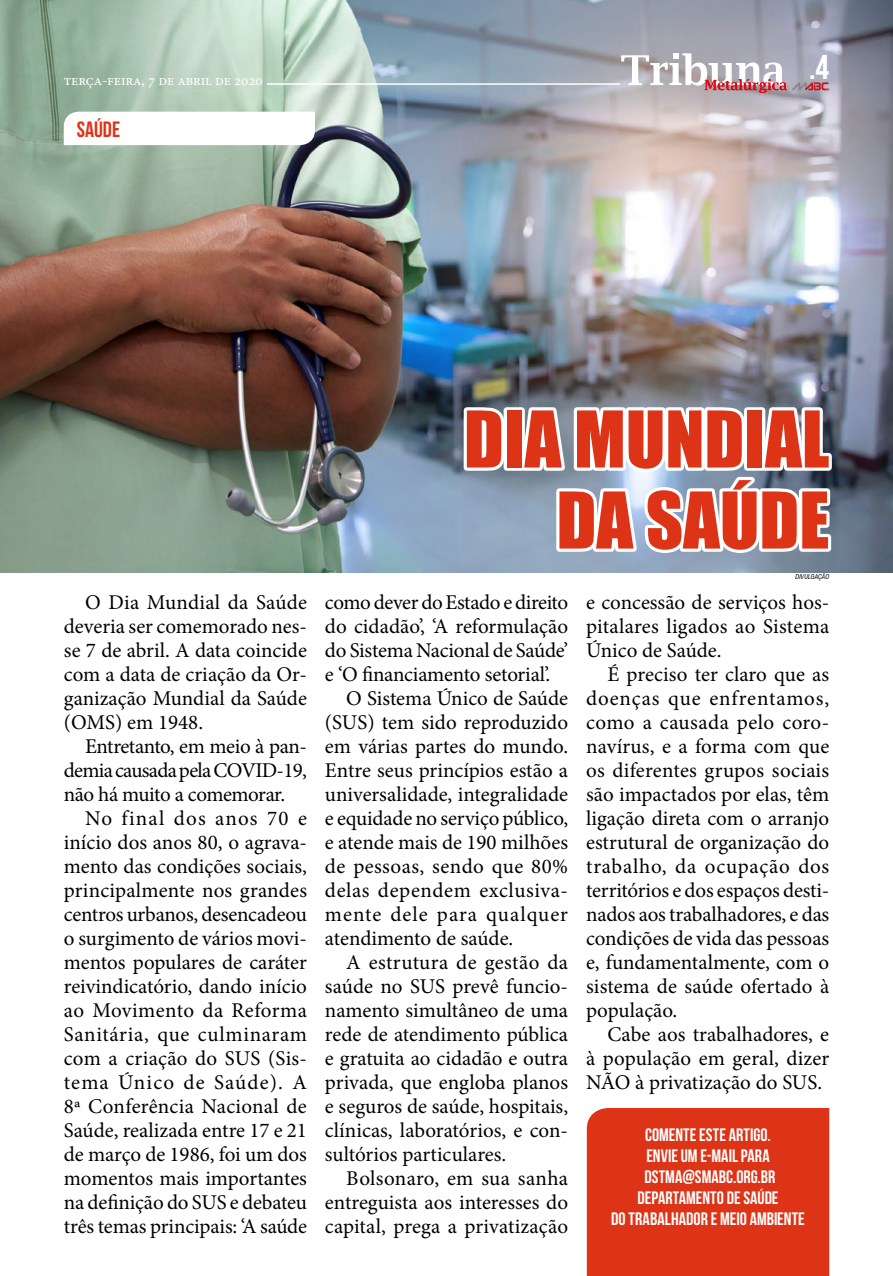
<style>
.page{position:relative;width:893px;height:1276px;background:#fff}
.page>*{position:absolute;margin:0;border:0;box-sizing:border-box;transform-origin:0 0}
.t1{font:72.15px/81px "Impact";color:#dd3417;text-align:right}
.t2{font:34.5px "Bebas Neue";color:#fff}
.t3{font:22.2px "Bebas Neue";color:#dd3417}
.t4{font:21px/24px "Minion Pro";color:#000;text-align:justify}
.t5{font:18px/21px "Bebas Neue";letter-spacing:.005em;color:#fff;text-align:center}
.t6{font:15px "Minion Pro";letter-spacing:-.01em;color:#fff}
.t7{font:italic condensed 6.6px "Swiss 721 BT";color:#000}
</style>
<div class="page">
<img style="left:0;top:0;width:893px;height:572px">
<svg style="left:621px;top:53px;width:208px;height:40px"></svg>
<svg style="left:460px;top:403px;width:49px;height:71px"></svg>
<div style="left:504px;top:407px;width:21px;height:64px;border:6px solid #fff"></div>
<img style="left:517px;top:333px;width:318px;height:225px">
<hr style="left:267px;top:83px;width:353px;height:2px;background:#fff">
<div style="left:587px;top:1108px;width:242px;height:168px;background:#dd3417"></div>
<svg style="left:64px;top:112px;width:251px;height:33px"></svg>
<p class="t6" style="left:64px;top:70px;width:201px">terça-feira, 7 de abril de 2020</p>
<p class="t3" style="left:77px;top:117px;width:45px">SAÚDE</p>
<h2 class="t2" style="left:809px;top:48px;width:22px">.4</h2>
<p class="t4" style="left:64px;top:590px;width:245px;text-indent:21px">O Dia Mundial da Saúde deveria ser comemorado nes&shy;se 7 de abril. A data coincide com a data de criação da Or&shy;ganização Mundial da Saúde (OMS) em 1948.</p>
<p class="t4" style="left:64px;top:734px;width:245px;text-indent:21px">Entretanto, em meio à pan&shy;demia causada pela COVID-19, não há muito a comemorar.</p>
<p class="t4" style="left:64px;top:806px;width:245px;text-indent:21px">No final dos anos 70 e início dos anos 80, o agrava&shy;mento das condições sociais, principalmente nos grandes centros urbanos, desencadeou o surgimento de vários movi&shy;mentos populares de caráter reivindicatório, dando início ao Movimento da Reforma Sanitária, que culminaram com a criação do SUS (Sis&shy;tema Único de Saúde). A 8ª Conferência Nacional de Saúde, realizada entre 17 e 21 de março de 1986, foi um dos momentos mais importantes na definição do SUS e debateu três temas principais: ‘A saúde</p>
<h1 class="t1" style="left:464px;top:397px;width:367px">DIA MUNDIAL<br>DA SAÚDE</h1>
<p class="t4" style="left:325px;top:590px;width:245px">como dever do Estado e direito</p>
<p class="t4" style="left:325px;top:614px;width:245px">do cidadão’, ‘A reformulação</p>
<p class="t4" style="left:325px;top:638px;width:245px">do Sistema Nacional de Saúde’</p>
<p class="t4" style="left:325px;top:662px;width:227px">e ‘O financiamento setorial’.</p>
<p class="t4" style="left:346px;top:686px;width:223px">O Sistema Único de Saúde</p>
<p class="t4" style="left:325px;top:710px;width:245px">(SUS) tem sido reproduzido</p>
<p class="t4" style="left:325px;top:734px;width:245px">em várias partes do mundo.</p>
<p class="t4" style="left:325px;top:758px;width:245px">Entre seus princípios estão a</p>
<p class="t4" style="left:325px;top:782px;width:245px">universalidade, integralidade</p>
<p class="t4" style="left:325px;top:806px;width:245px">e equidade no serviço público,</p>
<p class="t4" style="left:325px;top:830px;width:245px">e atende mais de 190 milhões</p>
<p class="t4" style="left:325px;top:854px;width:245px">de pessoas, sendo que 80%</p>
<p class="t4" style="left:325px;top:878px;width:245px">delas dependem exclusiva-</p>
<p class="t4" style="left:325px;top:902px;width:245px">mente dele para qualquer</p>
<p class="t4" style="left:325px;top:926px;width:190px">atendimento de saúde.</p>
<p class="t4" style="left:346px;top:950px;width:223px">A estrutura de gestão da</p>
<p class="t4" style="left:325px;top:974px;width:245px">saúde no SUS prevê funcio-</p>
<p class="t4" style="left:325px;top:998px;width:245px">namento simultâneo de uma</p>
<p class="t4" style="left:325px;top:1022px;width:245px">rede de atendimento pública</p>
<p class="t4" style="left:325px;top:1046px;width:245px">e gratuita ao cidadão e outra</p>
<p class="t4" style="left:325px;top:1070px;width:245px">privada, que engloba planos</p>
<p class="t4" style="left:325px;top:1094px;width:245px">e seguros de saúde, hospitais,</p>
<p class="t4" style="left:325px;top:1118px;width:245px">clínicas, laboratórios, e con-</p>
<p class="t4" style="left:325px;top:1142px;width:183px">sultórios particulares.</p>
<p class="t4" style="left:346px;top:1166px;width:223px">Bolsonaro, em sua sanha</p>
<p class="t4" style="left:325px;top:1190px;width:245px">entreguista aos interesses do</p>
<p class="t4" style="left:325px;top:1214px;width:245px">capital, prega a privatização</p>
<p class="t7" style="left:796px;top:572px;width:35px">DIVULGAÇÃO</p>
<p class="t4" style="left:586px;top:590px;width:245px">e concessão de serviços hos&shy;pitalares ligados ao Sistema Único de Saúde.</p>
<p class="t4" style="left:586px;top:662px;width:245px;text-indent:21px">É preciso ter claro que as doenças que enfrentamos, como a causada pelo coro&shy;navírus, e a forma com que os diferentes grupos sociais são impactados por elas, têm ligação direta com o arranjo estrutural de organização do trabalho, da ocupação dos territórios e dos espaços desti&shy;nados aos trabalhadores, e das condições de vida das pessoas e, fundamentalmente, com o sistema de saúde ofertado à população.</p>
<p class="t4" style="left:586px;top:1022px;width:245px;text-indent:21px">Cabe aos trabalhadores, e à população em geral, dizer NÃO à privatização do SUS.</p>
<p class="t5" style="left:611px;top:1124px;width:195px">COMENTE ESTE ARTIGO.<br>ENVIE UM E-MAIL PARA<br>DSTMA@SMABC.ORG.BR<br>DEPARTAMENTO DE SAÚDE<br>DO TRABALHADOR E MEIO AMBIENTE</p>
</div>
